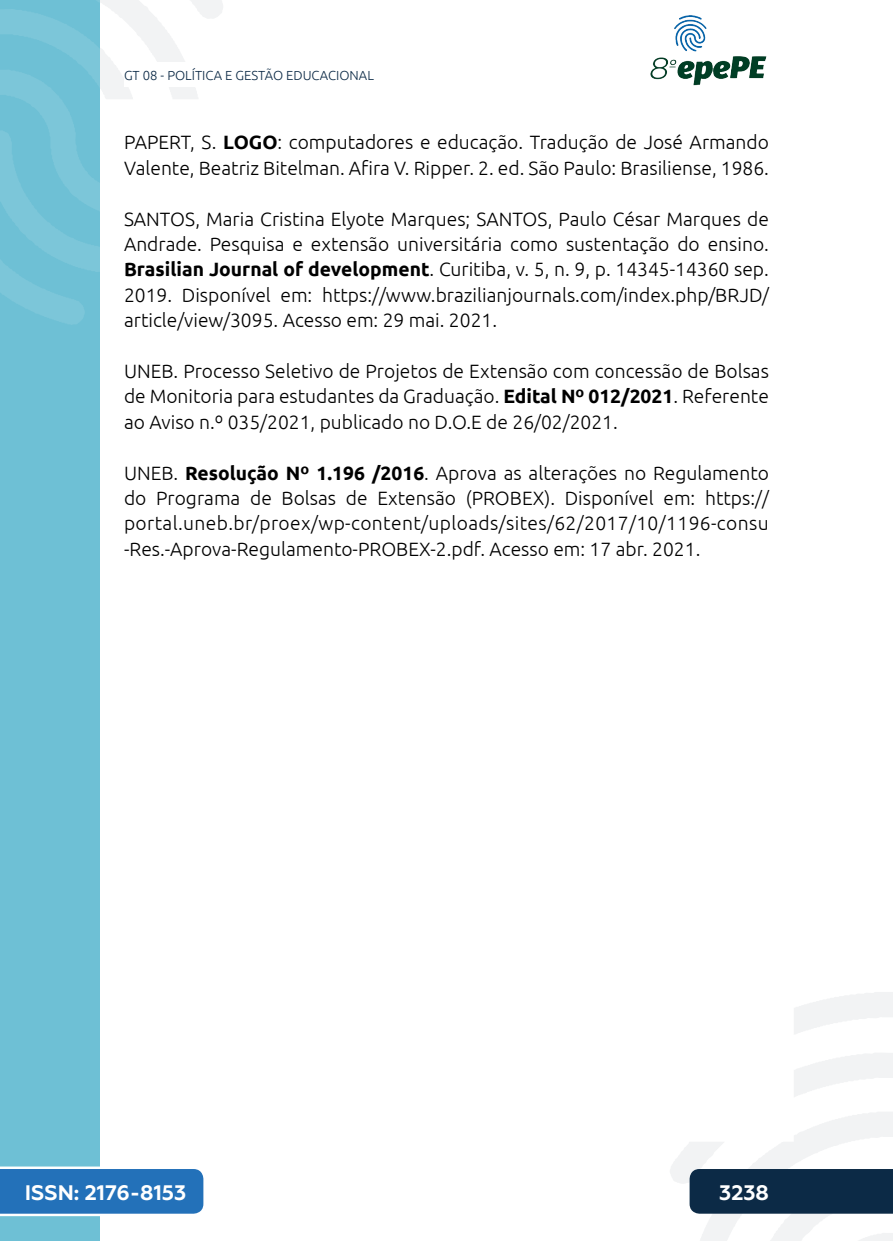
<style>
.page{position:relative;width:893px;height:1241px;background:#fff}
.page>*{position:absolute;margin:0;border:0;box-sizing:border-box;transform-origin:0 0}
.t1{font:700 21px "Geometria";color:#fff}
._11_REFERENCIAS{font:300 19.25px/25.4px "Ubuntu";color:#000;text-align:justify}
.t2{font:300 13.12px "Ubuntu";color:#0c2a46}
.s1{font-weight:700}
</style>
<div class="page">
<svg style="left:670px;top:992px;width:223px;height:248px"></svg>
<svg style="left:99px;top:0;width:124px;height:324px"></svg>
<img style="left:650px;top:15px;width:117px;height:71px">
<div style="left:0;top:0;width:99px;height:1240px;background:#6ec0d5"></div>
<svg style="left:0;top:0;width:99px;height:325px"></svg>
<svg style="left:0;top:1166px;width:203px;height:49px;background:#367dbf"></svg>
<div style="left:690px;top:1168px;width:203px;height:45px;background:#0c2a46"></div>
<div style="left:124px;top:62px;width:516px;height:25px;background:#fff"></div>
<p class="t2" style="left:124px;top:67px;width:251px">GT 08 - POLÍTICA E GESTÃO EDUCACIONAL</p>
<p class="_11_REFERENCIAS" style="left:124px;top:129px;width:646px">PAPERT, S. <span class="s1">LOGO</span>: computadores e educação. Tradução de José Armando<br>Valente, Beatriz Bitelman. Afira V. Ripper. 2. ed. São Paulo: Brasiliense, 1986.</p>
<p class="_11_REFERENCIAS" style="left:124px;top:205px;width:646px">SANTOS, Maria Cristina Elyote Marques; SANTOS, Paulo César Marques de Andrade. Pesquisa e extensão universitária como sustentação do ensino.<br><span class="s1">Brasilian Journal of development</span>. Curitiba, v. 5, n. 9, p. 14345-14360 sep.<br>2019. Disponível em: https://www.brazilianjournals.com/index.php/BRJD/ article/view/3095. Acesso em: 29 mai. 2021.</p>
<p class="_11_REFERENCIAS" style="left:124px;top:358px;width:646px">UNEB. Processo Seletivo de Projetos de Extensão com concessão de Bolsas de Monitoria para estudantes da Graduação. <span class="s1">Edital Nº 012/2021</span>. Referente ao Aviso n.º 035/2021, publicado no D.O.E de 26/02/2021.</p>
<p class="_11_REFERENCIAS" style="left:124px;top:459px;width:646px">UNEB. <span class="s1">Resolução Nº 1.196 /2016</span>. Aprova as alterações no Regulamento do Programa de Bolsas de Extensão (PROBEX). Disponível em: https:// portal.uneb.br/proex/wp-content/uploads/sites/62/2017/10/1196-consu -Res.-Aprova-Regulamento-PROBEX-2.pdf. Acesso em: 17 abr. 2021.</p>
<p class="t1" style="left:25px;top:1179px;width:163px">ISSN: 2176-8153</p>
<p class="t1" style="left:719px;top:1179px;width:51px">3238</p>
</div>
